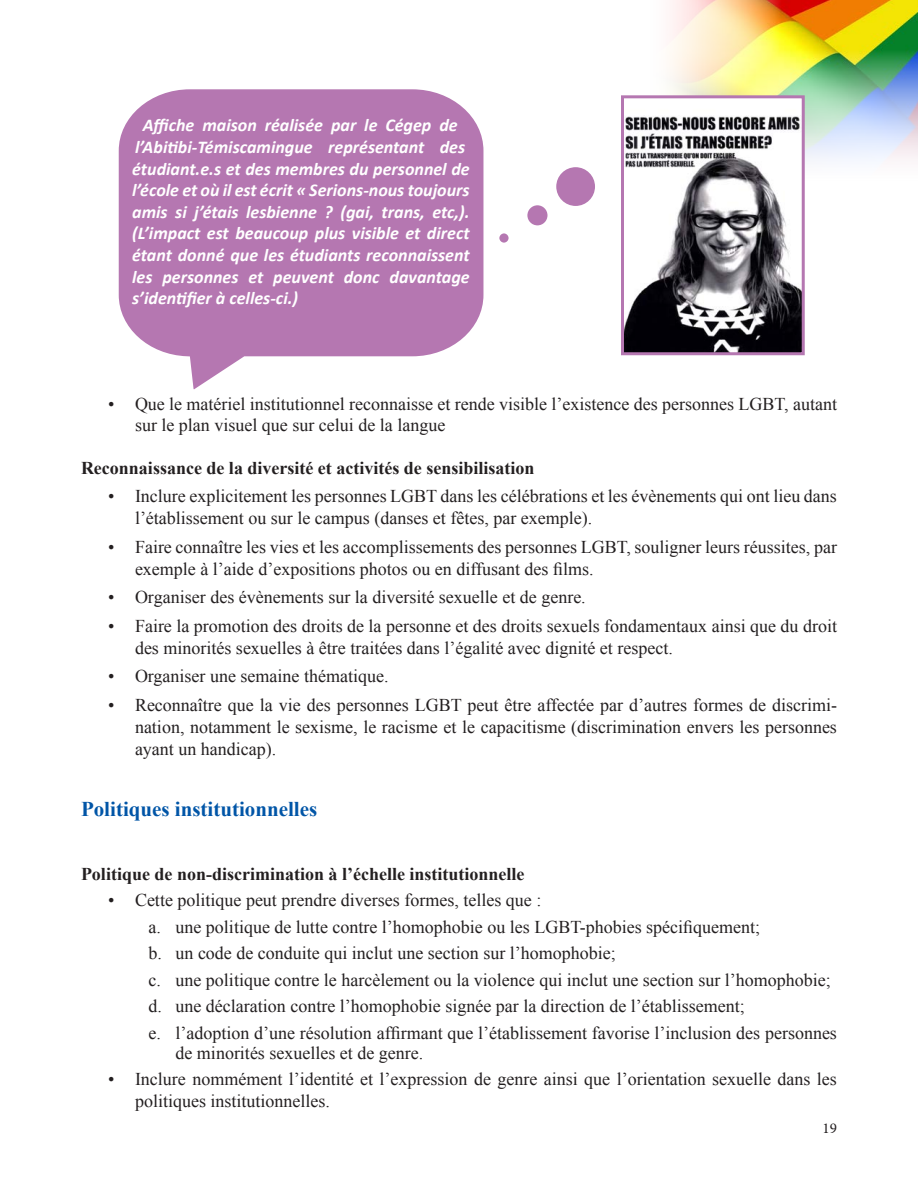
<style>
.page{position:relative;width:918px;height:1188px;background:#fff}
.page>*{position:absolute;margin:0;border:0;box-sizing:border-box;transform-origin:0 0}
.t1{font:700 21px "Times New Roman";color:#0155a7}
.t2{font:18px/21.9px "Times New Roman";color:#231f20}
.t3{font:italic 700 18px/21.6px "Calibri";color:#fff}
.t4{font:700 18px "Times New Roman";color:#231f20}
.t5{font:15px "Minion Pro";color:#231f20}
</style>
<div class="page">
<img style="left:670px;top:0;width:248px;height:161px">
<svg style="left:118px;top:89px;width:366px;height:301px;background:#bf8abc"></svg>
<div style="left:496px;top:230px;width:16px;height:16px;background:#b577b1;border-radius:50%"></div>
<div style="left:492px;top:226px;width:24px;height:24px;border:8px solid #fff;border-radius:50%"></div>
<div style="left:524px;top:202px;width:27px;height:27px;background:#b577b1;border-radius:50%"></div>
<div style="left:520px;top:198px;width:35px;height:35px;border:8px solid #fff;border-radius:50%"></div>
<div style="left:553px;top:163px;width:46px;height:47px;background:#b577b1;border-radius:50%"></div>
<div style="left:549px;top:160px;width:54px;height:53px;border:8px solid #fff;border-radius:50%"></div>
<svg style="left:621px;top:94px;width:185px;height:262px"></svg>
<p class="t3" style="left:132px;top:116px;width:339px;text-indent:11px">Affiche maison réalisée par le Cégep de l’Abitibi-Témiscamingue représentant des étudiant.e.s et des membres du personnel de l’école et où il est écrit « Serions-nous toujours amis si j’étais lesbienne ? (gai, trans, etc,). (L’impact est beaucoup plus visible et direct étant donné que les étudiants reconnaissent les personnes et peuvent donc davantage s’identifier à celles-ci.)</p>
<p class="t2" style="left:135px;top:393px;width:704px;text-indent:-27px">• Que le matériel institutionnel reconnaisse et rende visible l’existence des personnes LGBT, autant sur le plan visuel que sur celui de la langue</p>
<p class="t4" style="left:81px;top:458px;width:455px">Reconnaissance de la diversité et activités de sensibilisation</p>
<p class="t2" style="left:135px;top:485px;width:703px;text-indent:-27px">• Inclure explicitement les personnes LGBT dans les célébrations et les évènements qui ont lieu dans l’établissement ou sur le campus (danses et fêtes, par exemple).</p>
<p class="t2" style="left:135px;top:536px;width:704px;text-indent:-27px">• Faire connaître les vies et les accomplissements des personnes LGBT, souligner leurs réussites, par exemple à l’aide d’expositions photos ou en diffusant des films.</p>
<p class="t2" style="left:108px;top:586px;width:479px">• Organiser des évènements sur la diversité sexuelle et de genre.</p>
<p class="t2" style="left:135px;top:615px;width:704px;text-indent:-27px">• Faire la promotion des droits de la personne et des droits sexuels fondamentaux ainsi que du droit des minorités sexuelles à être traitées dans l’égalité avec dignité et respect.</p>
<p class="t2" style="left:108px;top:665px;width:282px">• Organiser une semaine thématique.</p>
<p class="t2" style="left:135px;top:694px;width:704px;text-align:justify;text-indent:-27px">• Reconnaître que la vie des personnes LGBT peut être affectée par d’autres formes de discrimi&shy;nation, notamment le sexisme, le racisme et le capacitisme (discrimination envers les personnes ayant un handicap).</p>
<p class="t1" style="left:81px;top:797px;width:238px">Politiques institutionnelles</p>
<p class="t4" style="left:81px;top:864px;width:445px">Politique de non-discrimination à l’échelle institutionnelle</p>
<p class="t2" style="left:148px;top:887px;width:690px;line-height:26.5px;text-indent:-40px">• Cette politique peut prendre diverses formes, telles que :<br>a. une politique de lutte contre l’homophobie ou les LGBT-phobies spécifiquement;<br>b. un code de conduite qui inclut une section sur l’homophobie;<br>c. une politique contre le harcèlement ou la violence qui inclut une section sur l’homophobie; d. une déclaration contre l’homophobie signée par la direction de l’établissement;<br>e. l’adoption d’une résolution affirmant que l’établissement favorise l’inclusion des personnes</p>
<p class="t2" style="left:176px;top:1042px;width:249px">de minorités sexuelles et de genre.</p>
<p class="t2" style="left:135px;top:1068px;width:703px;text-indent:-27px">• Inclure nommément l’identité et l’expression de genre ainsi que l’orientation sexuelle dans les politiques institutionnelles.</p>
<p class="t5" style="left:823px;top:1118px;width:16px">19</p>
</div>
